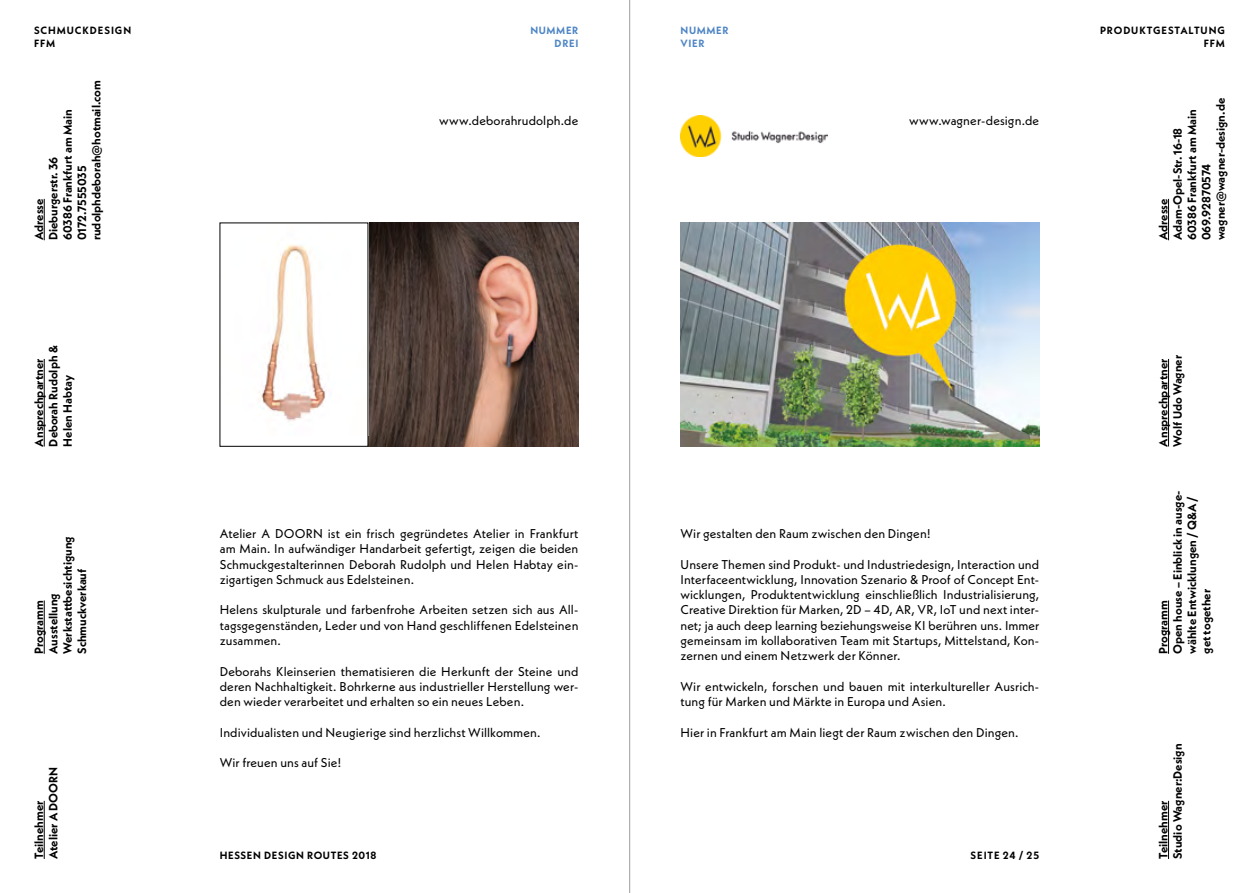
<style>
.page{position:relative;width:1259px;height:893px;background:#fff}
.page>*{position:absolute;margin:0;border:0;box-sizing:border-box;transform-origin:0 0}
.t1{font:12.75px/15.3px "Neue Kabel";letter-spacing:.01em;color:#000;text-align:justify}
.t2{font:700 12px/14.4px "Neue Kabel";color:#000}
.t3{font:700 10.5px/12.6px "Neue Kabel";letter-spacing:.075em;color:#000}
.t4{font:700 10.5px/12.6px "Neue Kabel";letter-spacing:.06em;color:#4e85c5;text-align:right}
</style>
<div class="page">
<hr style="left:629px;top:0;width:1px;height:893px;background:#9d9d9c">
<hr style="left:44px;top:359px;width:1px;height:87px;background:#000">
<hr style="left:44px;top:801px;width:1px;height:58px;background:#000">
<hr style="left:44px;top:600px;width:1px;height:54px;background:#000">
<hr style="left:44px;top:199px;width:1px;height:41px;background:#000">
<img style="left:680px;top:223px;width:359px;height:223px">
<hr style="left:1168px;top:359px;width:1px;height:87px;background:#000">
<hr style="left:1168px;top:801px;width:1px;height:58px;background:#000">
<hr style="left:1168px;top:600px;width:1px;height:54px;background:#000">
<hr style="left:1168px;top:199px;width:1px;height:41px;background:#000">
<img style="left:368px;top:223px;width:210px;height:223px">
<img style="left:259px;top:244px;width:67px;height:178px">
<img style="left:680px;top:116px;width:147px;height:40px">
<p class="t3" style="left:34px;top:24px;width:99px">SCHMUCKDESIGN<br>FFM</p>
<p class="t4" style="left:530px;top:24px;width:49px">NUMMER<br>DREI</p>
<p class="t2" style="left:31px;top:240px;width:161px;rotate:-90deg">Adresse<br>Dieburgerstr. 36<br>60386 Frankfurt am Main<br>0172.7555035 rudolphdeborah@hotmail.com</p>
<p class="t4" style="left:680px;top:24px;width:49px;text-align:left">NUMMER<br>VIER</p>
<p class="t1" style="left:439px;top:113px;width:141px">www.deborahrudolph.de</p>
<p class="t1" style="left:909px;top:113px;width:132px">www.wagner-design.de</p>
<p class="t2" style="left:31px;top:446px;width:102px;rotate:-90deg">Ansprechpartner<br>Deborah Rudolph &amp;<br>Helen Habtay</p>
<p class="t2" style="left:31px;top:654px;width:119px;rotate:-90deg">Programm<br>Ausstellung<br>Werkstattbesichtigung<br>Schmuckverkauf</p>
<p class="t2" style="left:31px;top:859px;width:94px;rotate:-90deg">Teilnehmer<br>Atelier A DOORN</p>
<p class="t1" style="left:220px;top:526px;width:360px">Atelier A DOORN ist ein frisch gegründetes Atelier in Frankfurt am Main. In aufwändiger Handarbeit gefertigt, zeigen die beiden Schmuckgestalterinnen Deborah Rudolph und Helen Habtay ein&shy;zigartigen Schmuck aus Edelsteinen.</p>
<p class="t1" style="left:220px;top:602px;width:360px">Helens skulpturale und farbenfrohe Arbeiten setzen sich aus All&shy;tagsgegenständen, Leder und von Hand geschliffenen Edelsteinen zusammen.</p>
<p class="t1" style="left:220px;top:663px;width:360px">Deborahs Kleinserien thematisieren die Herkunft der Steine und deren Nachhaltigkeit. Bohrkerne aus industrieller Herstellung wer&shy;den wieder verarbeitet und erhalten so ein neues Leben.</p>
<p class="t1" style="left:220px;top:725px;width:322px">Individualisten und Neugierige sind herzlichst Willkommen.</p>
<p class="t1" style="left:220px;top:755px;width:123px">Wir freuen uns auf Sie!</p>
<p class="t3" style="left:220px;top:849px;width:158px">HESSEN DESIGN ROUTES 2018</p>
<p class="t1" style="left:680px;top:526px;width:251px">Wir gestalten den Raum zwischen den Dingen!</p>
<p class="t1" style="left:680px;top:556px;width:360px">Unsere Themen sind Produkt- und Industriedesign, Interaction und Interfaceentwicklung, Innovation Szenario &amp; Proof of Concept Ent&shy;wicklungen, Produktentwicklung einschließlich Industrialisierung, Creative Direktion für Marken, 2D – 4D, AR, VR, IoT und next inter&shy;net; ja auch deep learning beziehungsweise KI berühren uns. Immer gemeinsam im kollaborativen Team mit Startups, Mittelstand, Kon&shy;zernen und einem Netzwerk der Könner.</p>
<p class="t1" style="left:680px;top:679px;width:360px">Wir entwickeln, forschen und bauen mit interkultureller Ausrich&shy;tung für Marken und Märkte in Europa und Asien.</p>
<p class="t1" style="left:680px;top:725px;width:339px">Hier in Frankfurt am Main liegt der Raum zwischen den Dingen.</p>
<p class="t3" style="left:970px;top:849px;width:70px">SEITE 24 / 25</p>
<p class="t3" style="left:1100px;top:24px;width:126px;text-align:right">PRODUKTGESTALTUNG<br>FFM</p>
<p class="t2" style="left:1155px;top:240px;width:144px;rotate:-90deg">Adresse<br>Adam-Opel-Str. 16-18<br>60386 Frankfurt am Main<br>069.92870574 wagner@wagner-design.de</p>
<p class="t2" style="left:1155px;top:446px;width:93px;rotate:-90deg">Ansprechpartner<br>Wolf Udo Wagner</p>
<p class="t2" style="left:1155px;top:654px;width:165px;rotate:-90deg">Programm<br>Open house – Einblick in ausge&shy;wählte Entwicklungen / Q&amp;A / get together</p>
<p class="t2" style="left:1155px;top:859px;width:117px;rotate:-90deg">Teilnehmer<br>Studio Wagner:Design</p>
</div>
